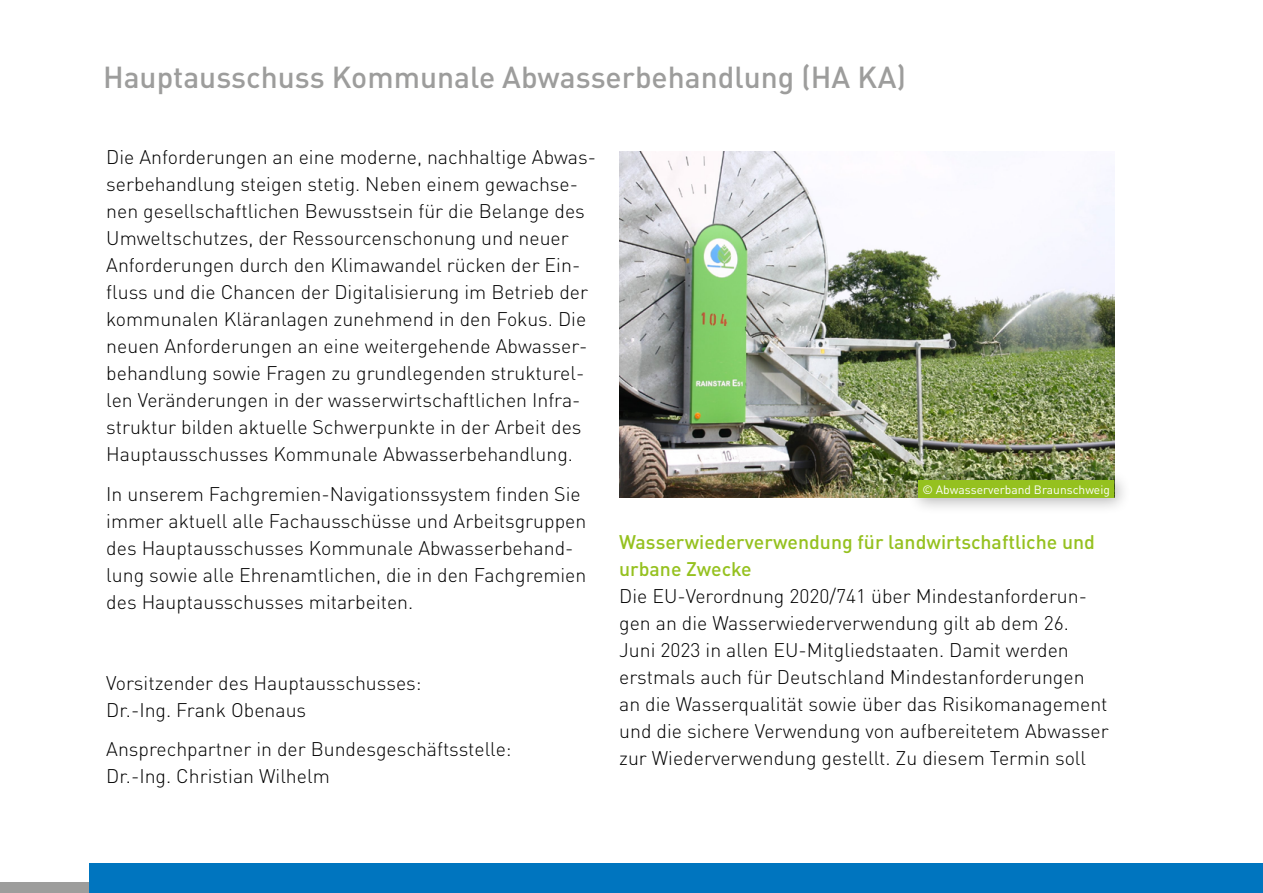
<style>
.page{position:relative;width:1263px;height:893px;background:#fff}
.page>*{position:absolute;margin:0;border:0;box-sizing:border-box;transform-origin:0 0}
.t1{font:500 30px "DINOT";color:#9d9d9c}
.t2{font:300 19.5px/27px "DINOT";color:#000}
.t3{font:500 19.5px/27px "DINOT";color:#95c11f}
.t4{font:12px "DINOT";color:#fff}
</style>
<div class="page">
<img style="left:619px;top:152px;width:495px;height:346px">
<div style="left:907px;top:469px;width:224px;height:46px;background:#000;opacity:.3"></div>
<div style="left:918px;top:480px;width:196px;height:18px;background:#95c11f"></div>
<div style="left:0;top:882px;width:88px;height:11px;background:#9d9d9c"></div>
<div style="left:89px;top:863px;width:1174px;height:30px;background:#0075bf"></div>
<h1 class="t1" style="left:103px;top:54px;width:804px">Hauptausschuss Kommunale Abwasserbehandlung (HA KA)</h1>
<p class="t2" style="left:106px;top:142px;width:491px">Die Anforderungen an eine moderne, nachhaltige Abwas&shy;serbehandlung steigen stetig. Neben einem gewachse&shy;nen gesellschaftlichen Bewusstsein für die Belange des Umweltschutzes, der Ressourcenschonung und neuer Anforderungen durch den Klimawandel rücken der Ein&shy;fluss und die Chancen der Digitalisierung im Betrieb der kommunalen Kläranlagen zunehmend in den Fokus. Die neuen Anforderungen an eine weitergehende Abwasser&shy;behandlung sowie Fragen zu grundlegenden strukturel&shy;len Veränderungen in der wasserwirtschaftlichen Infra&shy;struktur bilden aktuelle Schwerpunkte in der Arbeit des Hauptausschusses Kommunale Abwasserbehandlung.</p>
<p class="t2" style="left:106px;top:479px;width:482px">In unserem Fachgremien-Navigationssystem finden Sie immer aktuell alle Fachausschüsse und Arbeitsgruppen des Hauptausschusses Kommunale Abwasserbehand&shy;lung sowie alle Ehrenamtlichen, die in den Fachgremien des Hauptausschusses mitarbeiten.</p>
<p class="t2" style="left:106px;top:668px;width:317px">Vorsitzender des Hauptausschusses:<br>Dr.-Ing. Frank Obenaus</p>
<p class="t2" style="left:106px;top:735px;width:407px">Ansprechpartner in der Bundesgeschäftsstelle:<br>Dr.-Ing. Christian Wilhelm</p>
<p class="t4" style="left:922px;top:480px;width:189px">© Abwasserverband Braunschweig</p>
<p class="t3" style="left:619px;top:527px;width:477px">Wasserwiederverwendung für landwirtschaftliche und urbane Zwecke</p>
<p class="t2" style="left:619px;top:581px;width:491px">Die EU-Verordnung 2020/741 über Mindestanforderun&shy;gen an die Wasserwiederverwendung gilt ab dem 26.<br>Juni 2023 in allen EU-Mitgliedstaaten. Damit werden erstmals auch für Deutschland Mindestanforderungen an die Wasserqualität sowie über das Risikomanagement und die sichere Verwendung von aufbereitetem Abwasser zur Wiederverwendung gestellt. Zu diesem Termin soll</p>
</div>
